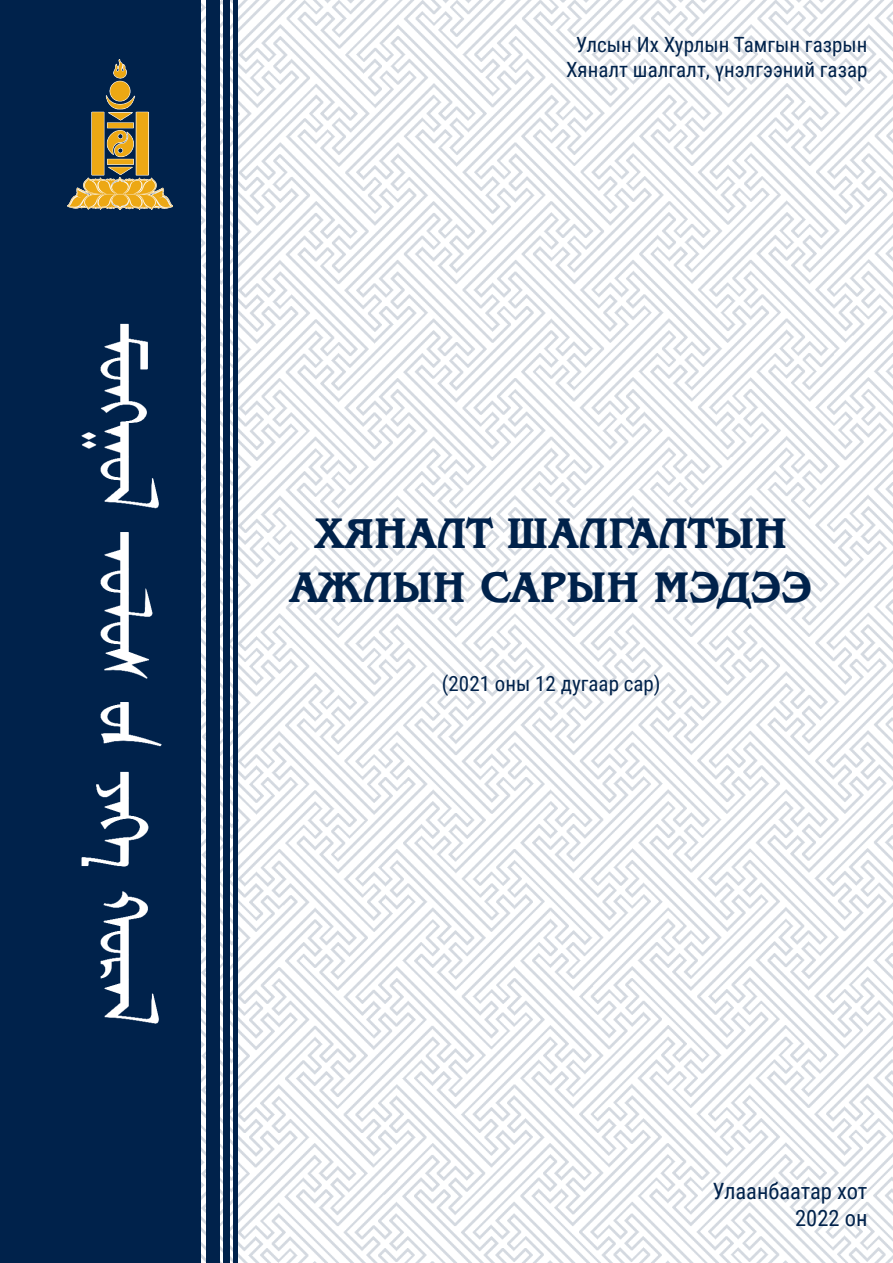
<style>
.page{position:relative;width:893px;height:1263px;background:#fff}
.page>*{position:absolute;margin:0;border:0;box-sizing:border-box;transform-origin:0 0}
.t1{font:700 45px/54px "Mogul Bengaly";color:#00224b;text-align:center}
.t2{font:22.5px "Roboto Condensed";color:#00224b}
.t3{font:21px "Roboto Condensed";color:#00224b}
</style>
<div class="page">
<img style="left:200px;top:0;width:693px;height:1263px">
<div style="left:0;top:0;width:200px;height:1263px;background:#00224b"></div>
<div style="left:206px;top:0;width:13px;height:1263px;background:#00224b"></div>
<div style="left:223px;top:0;width:7px;height:1263px;background:#00224b"></div>
<hr style="left:234px;top:0;width:4px;height:1263px;background:#00224b">
<img style="left:81px;top:323px;width:81px;height:701px">
<img style="left:68px;top:60px;width:105px;height:150px">
<p class="t3" style="left:576px;top:30px;width:293px">Улсын Их Хурлын Тамгын газрын</p>
<p class="t3" style="left:566px;top:55px;width:303px">Хяналт шалгалт, үнэлгээний газар</p>
<p class="t1" style="left:291px;top:506px;width:524px">ХЯНАЛТ ШАЛГАЛТЫН<br>АЖЛЫН САРЫН МЭДЭЭ</p>
<p class="t3" style="left:442px;top:669px;width:220px">(2021 оны 12 дугаар сар)</p>
<p class="t2" style="left:712px;top:1175px;width:157px">Улаанбаатар хот</p>
<p class="t2" style="left:795px;top:1202px;width:74px">2022 он</p>
</div>
